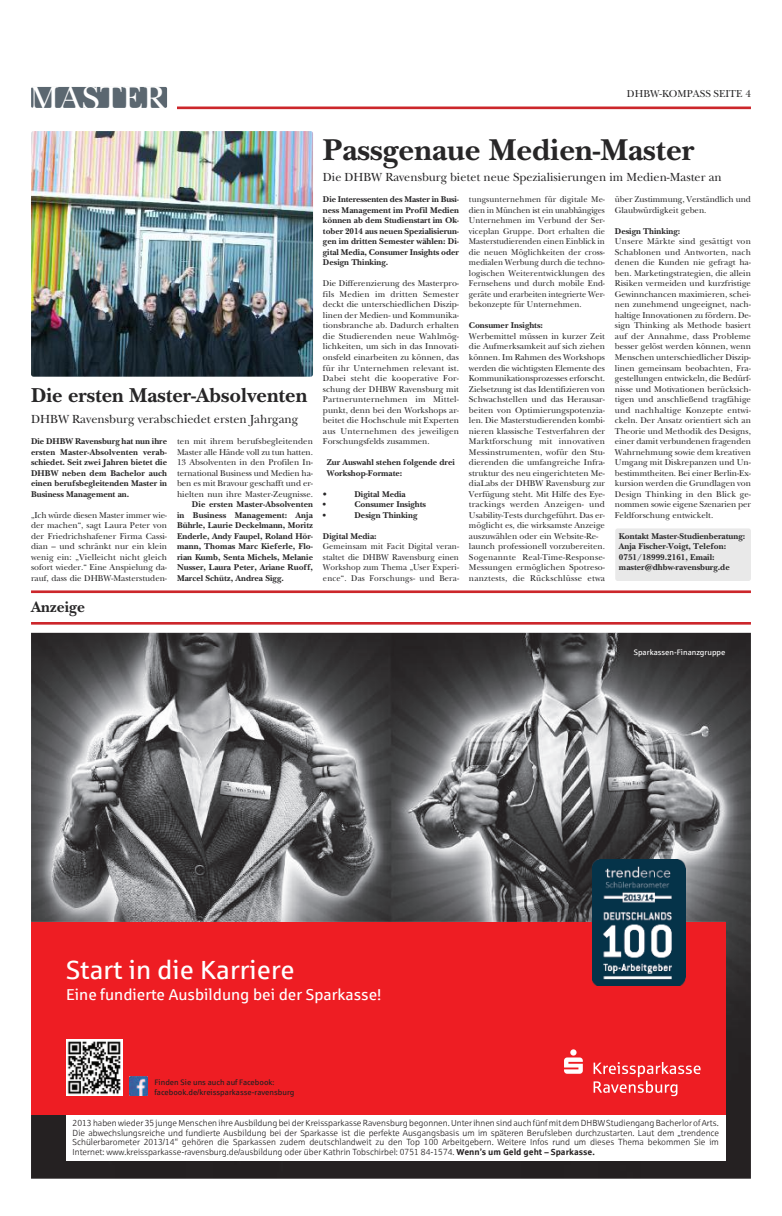
<style>
.page{position:relative;width:782px;height:1216px;background:#fff}
.page>*{position:absolute;margin:0;border:0;box-sizing:border-box;transform-origin:0 0}
.t1{font:34.04px "New Baskerville";color:#fff}
.t2{font:700 31.5px "New Baskerville";color:#272627}
.t3{font:26.25px "Sparkasse Rg";color:#fff}
.t4{font:700 21px "New Baskerville";color:#272627}
.t5{font:15.75px "Sparkasse Rg";color:#fff}
.t6{font:700 15.75px "New Baskerville";color:#272627}
.t7{font:12.25px "New Baskerville";color:#272627}
.t8{font:10.5px "New Baskerville";color:#272627}
.t9{font:8.75px/10.5px "New Baskerville";color:#272627;text-align:justify}
.t10{font:700 8.75px/10.5px "New Baskerville";color:#272627;text-align:justify}
.t11{font:8.75px/9.6px "Sparkasse Lt";color:#231f20;text-align:justify}
.t12{font:8.75px/10.5px "New Baskerville";color:#272627;text-align:justify;scale:.96 1}
.t13{font:7.88px/9.5px "Sparkasse Rg";color:#231f20}
.t14{font:7.88px "Sparkasse Rg";color:#fff}
.s1{font-family:"Sparkasse Rg";font-weight:700}
</style>
<div class="page">
<hr style="left:177px;top:106px;width:573px;height:3px;background:#cc262b">
<div style="left:31px;top:87px;width:136px;height:21px;background:#5b6770;border-radius:2px"></div>
<img style="left:31px;top:131px;width:282px;height:245px;border-radius:2px">
<hr style="left:31px;top:622px;width:719px;height:2px;background:#cc262b">
<hr style="left:31px;top:590px;width:719px;height:3px;background:#cc262b">
<img style="left:31px;top:632px;width:719px;height:546px">
<div style="left:66px;top:1107px;width:659px;height:54px;background:#fff"></div>
<div style="left:31px;top:921px;width:694px;height:193px;background:#ee1d23"></div>
<svg style="left:593px;top:1062px;width:107px;height:34px"></svg>
<svg style="left:564px;top:1049px;width:18px;height:24px"></svg>
<img style="left:129px;top:1076px;width:19px;height:19px">
<img style="left:66px;top:1039px;width:56px;height:56px">
<img style="left:592px;top:859px;width:93px;height:126px">
<div style="left:615px;top:528px;width:135px;height:53px;background:#e9e9e9;border-radius:2px"></div>
<h1 class="t1" style="left:29px;top:86px;width:138px">MASTER</h1>
<p class="t8" style="left:626px;top:90px;width:125px">DHBW-KOMPASS SEITE 4</p>
<h3 class="t4" style="left:31px;top:382px;width:278px">Die ersten Master-Absolventen</h3>
<h3 class="t7" style="left:31px;top:415px;width:269px">DHBW Ravensburg verabschiedet ersten Jahrgang</h3>
<p class="t10" style="left:31px;top:436px;width:137px">Die DHBW Ravensburg hat nun ihre ersten Master-Absolventen verab&shy;schiedet. Seit zwei Jahren bietet die DHBW neben dem Bachelor auch einen berufsbegleitenden Master in Business Management an.</p>
<p class="t9" style="left:31px;top:510px;width:137px">„Ich würde diesen Master immer wie&shy;der machen“, sagt Laura Peter von der Friedrichshafener Firma Cassi&shy;dian – und schränkt nur ein klein wenig ein: „Vielleicht nicht gleich sofort wieder.“ Eine Anspielung da&shy;rauf, dass die DHBW-Masterstuden-</p>
<h3 class="t6" style="left:31px;top:597px;width:55px">Anzeige</h3>
<p class="t9" style="left:177px;top:437px;width:137px">ten mit ihrem berufsbegleitenden Master alle Hände voll zu tun hatten.<br>13 Absolventen in den Profilen In&shy;ternational Business und Medien ha&shy;ben es mit Bravour geschafft und er&shy;hielten nun ihre Master-Zeugnisse.</p>
<p class="t10" style="left:177px;top:498px;width:137px;text-indent:15px">Die ersten Master-Absolventen in Business Management: Anja Bührle, Laurie Deckelmann, Moritz Enderle, Andy Faupel, Roland Hör&shy;mann, Thomas Marc Kieferle, Flo&shy;rian Kumb, Senta Michels, Melanie Nusser, Laura Peter, Ariane Ruoff, Marcel Schütz, Andrea Sigg.</p>
<h2 class="t2" style="left:323px;top:131px;width:373px">Passgenaue Medien-Master</h2>
<h3 class="t7" style="left:323px;top:173px;width:400px">Die DHBW Ravensburg bietet neue Spezialisierungen im Medien-Master an</h3>
<p class="t10" style="left:323px;top:194px;width:137px">Die Interessenten des Master in Busi&shy;ness Management im Profil Medien können ab dem Studienstart im Ok&shy;tober 2014 aus neuen Spezialisierun&shy;gen im dritten Semester wählen: Di&shy;gital Media, Consumer Insights oder Design Thinking.</p>
<p class="t9" style="left:323px;top:279px;width:137px">Die Differenzierung des Masterpro&shy;fils Medien im dritten Semester deckt die unterschiedlichen Diszip&shy;linen der Medien- und Kommunika&shy;tionsbranche ab. Dadurch erhalten die Studierenden neue Wahlmög&shy;lichkeiten, um sich in das Innovati&shy;onsfeld einarbeiten zu können, das für ihr Unternehmen relevant ist.<br>Dabei steht die kooperative For&shy;schung der DHBW Ravensburg mit Partnerunternehmen im Mittel&shy;punkt, denn bei den Workshops ar&shy;beitet die Hochschule mit Experten aus Unternehmen des jeweiligen Forschungsfelds zusammen.</p>
<p class="t10" style="left:326px;top:457px;width:130px">Zur Auswahl stehen folgende drei<br>Workshop-Formate:</p>
<p class="t9" style="left:323px;top:489px;width:6px">•</p>
<p class="t10" style="left:354px;top:488px;width:53px">Digital Media</p>
<p class="t10" style="left:323px;top:499px;width:5px">•</p>
<p class="t10" style="left:354px;top:499px;width:73px">Consumer Insights</p>
<p class="t10" style="left:323px;top:509px;width:5px">•</p>
<p class="t10" style="left:354px;top:509px;width:64px">Design Thinking</p>
<p class="t10" style="left:323px;top:530px;width:55px">Digital Media:</p>
<p class="t12" style="left:323px;top:542px;width:143px">Gemeinsam mit Facit Digital veran&shy;staltet die DHBW Ravensburg einen Workshop zum Thema „User Experi&shy;ence“. Das Forschungs- und Bera-</p>
<p class="t12" style="left:469px;top:195px;width:143px">tungsunternehmen für digitale Me&shy;dien in München ist ein unabhängiges Unternehmen im Verbund der Ser&shy;viceplan Gruppe. Dort erhalten die Masterstudierenden einen Einblick in die neuen Möglichkeiten der cross&shy;medialen Werbung durch die techno&shy;logischen Weiterentwicklungen des Fernsehens und durch mobile End&shy;geräte und erarbeiten integrierte Wer&shy;bekonzepte für Unternehmen.</p>
<p class="t10" style="left:469px;top:320px;width:76px">Consumer Insights:</p>
<p class="t9" style="left:469px;top:332px;width:137px;text-align:left">Werbemittel müssen in kurzer Zeit die Aufmerksamkeit auf sich ziehen können. Im Rahmen des Workshops werden die wichtigsten Elemente des Kommunikationsprozesses erforscht.<br>Zielsetzung ist das Identifizieren von Schwachstellen und das Herausar&shy;beiten von Optimierungspotenzia&shy;len. Die Masterstudierenden kombi&shy;nieren klassische Testverfahren der Marktforschung mit innovativen Messinstrumenten, wofür den Stu&shy;dierenden die umfangreiche Infra&shy;struktur des neu eingerichteten Me&shy;diaLabs der DHBW Ravensburg zur Verfügung steht. Mit Hilfe des Eye&shy;trackings werden Anzeigen- und Usability-Tests durchgeführt. Das er&shy;möglicht es, die wirksamste Anzeige auszuwählen oder ein Website-Re&shy;launch professionell vorzubereiten.<br>Sogenannte Real-Time-Response-Messungen ermöglichen Spotreso&shy;nanztests, die Rückschlüsse etwa</p>
<p class="t9" style="left:614px;top:195px;width:137px">über Zustimmung, Verständlich und<br>Glaubwürdigkeit geben.</p>
<p class="t10" style="left:614px;top:226px;width:67px">Design Thinking:</p>
<p class="t9" style="left:614px;top:237px;width:137px">Unsere Märkte sind gesättigt von Schablonen und Antworten, nach denen die Kunden nie gefragt ha&shy;ben. Marketingstrategien, die allein Risiken vermeiden und kurzfristige Gewinnchancen maximieren, schei&shy;nen zunehmend ungeeignet, nach&shy;haltige Innovationen zu fördern. De&shy;sign Thinking als Methode basiert auf der Annahme, dass Probleme besser gelöst werden können, wenn Menschen unterschiedlicher Diszip&shy;linen gemeinsam beobachten, Fra&shy;gestellungen entwickeln, die Bedürf&shy;nisse und Motivationen berücksich&shy;tigen und anschließend tragfähige und nachhaltige Konzepte entwi&shy;ckeln. Der Ansatz orientiert sich an Theorie und Methodik des Designs, einer damit verbundenen fragenden Wahrnehmung sowie dem kreativen Umgang mit Diskrepanzen und Un&shy;bestimmtheiten. Bei einer Berlin-Ex&shy;kursion werden die Grundlagen von Design Thinking in den Blick ge&shy;nommen sowie eigene Szenarien per Feldforschung entwickelt.</p>
<p class="t10" style="left:618px;top:530px;width:128px;text-align:left">Kontakt Master-Studienberatung:<br>Anja Fischer-Voigt, Telefon:<br>0751/18999.2161, Email: master@dhbw-ravensburg.de</p>
<p class="t14" style="left:633px;top:648px;width:93px">Sparkassen-Finanzgruppe</p>
<h3 class="t3" style="left:66px;top:956px;width:230px">Start in die Karriere</h3>
<h3 class="t5" style="left:66px;top:986px;width:317px">Eine fundierte Ausbildung bei der Sparkasse!</h3>
<p class="t13" style="left:154px;top:1077px;width:141px">Finden Sie uns auch auf Facebook: facebook.de/kreissparkasse-ravensburg</p>
<p class="t11" style="left:73px;top:1118px;width:647px">2013 haben wieder 35 junge Menschen ihre Ausbildung bei der Kreissparkasse Ravensburg begonnen. Unter ihnen sind auch fünf mit dem DHBW Studiengang Bacherlor of Arts.<br>Die abwechslungsreiche und fundierte Ausbildung bei der Sparkasse ist die perfekte Ausgangsbasis um im späteren Berufsleben durchzustarten. Laut dem „trendence Schülerbarometer 2013/14“ gehören die Sparkassen zudem deutschlandweit zu den Top 100 Arbeitgebern. Weitere Infos rund um dieses Thema bekommen Sie im Internet: www.kreissparkasse-ravensburg.de/ausbildung oder über Kathrin Tobschirbel: 0751 84-1574. <span class="s1">Wenn’s um Geld geht – Sparkasse.</span></p>
</div>
